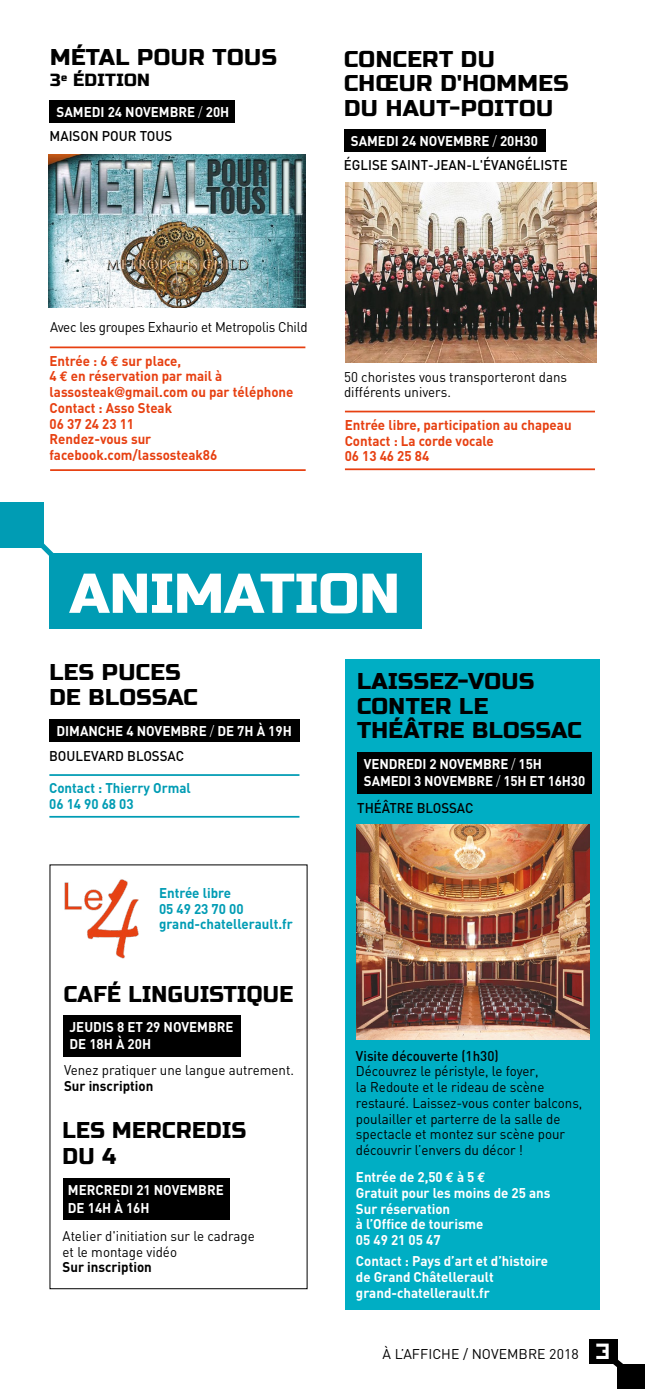
<style>
.page{position:relative;width:645px;height:1389px;background:#fff}
.page>*{position:absolute;margin:0;border:0;box-sizing:border-box;transform-origin:0 0}
.t1{font:56px "Russo One";color:#fff}
.t2{font:22.75px/24.5px "Russo One";letter-spacing:.02em;color:#000}
.t3{font:22.75px/26.2px "Russo One";letter-spacing:.02em;color:#000;scale:.95 1}
.t4{font:17.5px "Russo One";letter-spacing:.02em;color:#000}
.t5{font:700 14px/15.8px "DIN";color:#fff;scale:.95 1}
.t6{font:14px/15.8px "DIN";color:#000;scale:.95 1}
.t7{font:700 14px/15.8px "DIN";color:#e74011;scale:.95 1}
.t8{font:500 14px "DIN";color:#000;scale:.95 1}
.t9{font:700 14px/15.8px "DIN";color:#009cb4;scale:.95 1}
.t10{font:14px "DIN";letter-spacing:-.02em;color:#000;scale:.95 1}
.t11{font:700 14px "DIN";color:#000;scale:.95 1}
.t12{font:14px "DIN";color:#000}
.s1{font-weight:300}
.s2{font-family:"Euro Mono"}
.s3{font-family:"Helvetica Neue"}
.s4{font-family:"Symtext";font-size:21px;color:#fff}
</style>
<div class="page">
<div style="left:589px;top:1339px;width:28px;height:25px;background:#000"></div>
<div style="left:617px;top:1364px;width:28px;height:25px;background:#000"></div>
<svg style="left:613px;top:1349px;width:10px;height:18px"></svg>
<div style="left:0;top:503px;width:44px;height:45px;background:#009cb4"></div>
<div style="left:50px;top:553px;width:372px;height:75px;background:#009cb4"></div>
<svg style="left:41px;top:543px;width:13px;height:21px"></svg>
<div style="left:345px;top:660px;width:254px;height:650px;background:#00aec4"></div>
<div style="left:357px;top:752px;width:234px;height:42px;background:#000"></div>
<img style="left:357px;top:825px;width:232px;height:215px">
<div style="left:50px;top:100px;width:185px;height:22px;background:#000"></div>
<div style="left:344px;top:129px;width:201px;height:22px;background:#000"></div>
<div style="left:49px;top:719px;width:250px;height:22px;background:#000"></div>
<hr style="left:49px;top:816px;width:250px;height:2px;background:#009cb4">
<hr style="left:50px;top:469px;width:256px;height:2px;background:#e74011">
<hr style="left:345px;top:468px;width:250px;height:2px;background:#e74011">
<hr style="left:49px;top:774px;width:250px;height:2px;background:#009cb4">
<hr style="left:50px;top:346px;width:255px;height:2px;background:#e74011">
<hr style="left:345px;top:411px;width:250px;height:1px;background:#e74011">
<img style="left:64px;top:879px;width:75px;height:80px">
<div style="left:64px;top:1015px;width:177px;height:42px;background:#000"></div>
<div style="left:63px;top:1178px;width:167px;height:42px;background:#000"></div>
<img style="left:345px;top:183px;width:251px;height:179px">
<img style="left:49px;top:155px;width:256px;height:152px">
<h2 class="t2" style="left:50px;top:46px;width:228px">MÉTAL POUR TOUS</h2>
<p class="t4" style="left:50px;top:70px;width:101px">3<sup>e</sup> ÉDITION</p>
<h2 class="t2" style="left:344px;top:47px;width:226px">CONCERT DU<br>CHŒUR D'HOMMES</h2>
<p class="t5" style="left:57px;top:103px;width:183px">SAMEDI 24 NOVEMBRE <span class="s1">/</span> 20H</p>
<h2 class="t2" style="left:344px;top:96px;width:211px">DU HAUT-POITOU</h2>
<p class="t5" style="left:351px;top:132px;width:199px">SAMEDI 24 NOVEMBRE <span class="s1">/</span> 20H30</p>
<p class="t8" style="left:50px;top:127px;width:131px">MAISON POUR TOUS</p>
<p class="t8" style="left:344px;top:156px;width:237px">ÉGLISE SAINT-JEAN-L'ÉVANGÉLISTE</p>
<p class="t10" style="left:50px;top:318px;width:273px">Avec les groupes Exhaurio et Metropolis Child</p>
<p class="t7" style="left:50px;top:352px;width:258px">Entrée : 6 <span class="s2">€</span> sur place,<br>4 <span class="s2">€</span> en réservation par mail à lassosteak<span class="s3">@</span>gmail.com ou par téléphone<br>Contact : Asso Steak<br>06 37 24 23 11<br>Rendez-vous sur facebook.com/lassosteak86</p>
<p class="t6" style="left:344px;top:368px;width:236px">50 choristes vous transporteront dans différents univers.</p>
<p class="t7" style="left:345px;top:416px;width:240px">Entrée libre, participation au chapeau<br>Contact : La corde vocale<br>06 13 46 25 84</p>
<h1 class="t1" style="left:70px;top:561px;width:332px">ANIMATION</h1>
<h2 class="t2" style="left:49px;top:661px;width:150px">LES PUCES<br>DE BLOSSAC</h2>
<p class="t5" style="left:56px;top:722px;width:249px">DIMANCHE 4 NOVEMBRE <span class="s1">/</span> DE 7H À 19H</p>
<p class="t8" style="left:49px;top:747px;width:143px">BOULEVARD BLOSSAC</p>
<p class="t9" style="left:49px;top:780px;width:151px">Contact : Thierry Ormal<br>06 14 90 68 03</p>
<p class="t9" style="left:159px;top:884px;width:142px">Entrée libre<br>05 49 23 70 00 grand-chatellerault.fr</p>
<h2 class="t3" style="left:64px;top:982px;width:243px">CAFÉ LINGUISTIQUE</h2>
<p class="t5" style="left:70px;top:1017px;width:174px;line-height:17.5px">JEUDIS 8 ET 29 NOVEMBRE<br>DE 18H À 20H</p>
<p class="t6" style="left:64px;top:1062px;width:244px">Venez pratiquer une langue autrement.</p>
<p class="t11" style="left:64px;top:1077px;width:95px">Sur inscription</p>
<h2 class="t3" style="left:63px;top:1118px;width:195px">LES MERCREDIS<br>DU 4</h2>
<p class="t5" style="left:68px;top:1181px;width:166px;line-height:17.5px">MERCREDI 21 NOVEMBRE<br>DE 14H À 16H</p>
<p class="t6" style="left:63px;top:1228px;width:204px">Atelier d'initiation sur le cadrage et le montage vidéo</p>
<p class="t11" style="left:63px;top:1258px;width:95px">Sur inscription</p>
<h2 class="t2" style="left:357px;top:670px;width:226px">LAISSEZ-VOUS<br>CONTER LE<br>THÉÂTRE BLOSSAC</h2>
<p class="t5" style="left:364px;top:754px;width:234px;line-height:17.5px">VENDREDI 2 NOVEMBRE <span class="s1">/</span> 15H<br>SAMEDI 3 NOVEMBRE <span class="s1">/</span> 15H ET 16H30</p>
<p class="t8" style="left:357px;top:799px;width:124px">THÉÂTRE BLOSSAC</p>
<p class="t8" style="left:356px;top:1047px;width:152px">Visite découverte (1h30)</p>
<p class="t6" style="left:356px;top:1063px;width:240px">Découvrez le péristyle, le foyer,<br>la Redoute et le rideau de scène restauré. Laissez-vous conter balcons, poulailler et parterre de la salle de spectacle et montez sur scène pour découvrir l’envers du décor !</p>
<p class="t5" style="left:356px;top:1169px;width:206px">Entrée de 2,50 <span class="s2">€</span> à 5 <span class="s2">€<br></span>Gratuit pour les moins de 25 ans<br>Sur réservation<br>à l’Office de tourisme<br>05 49 21 05 47</p>
<p class="t5" style="left:356px;top:1253px;width:204px">Contact : Pays d’art et d’histoire de Grand Châtellerault grand-chatellerault.fr</p>
<p class="t12" style="left:383px;top:1345px;width:231px">À L’AFFICHE / NOVEMBRE 2018 <span class="s4">3</span></p>
</div>
